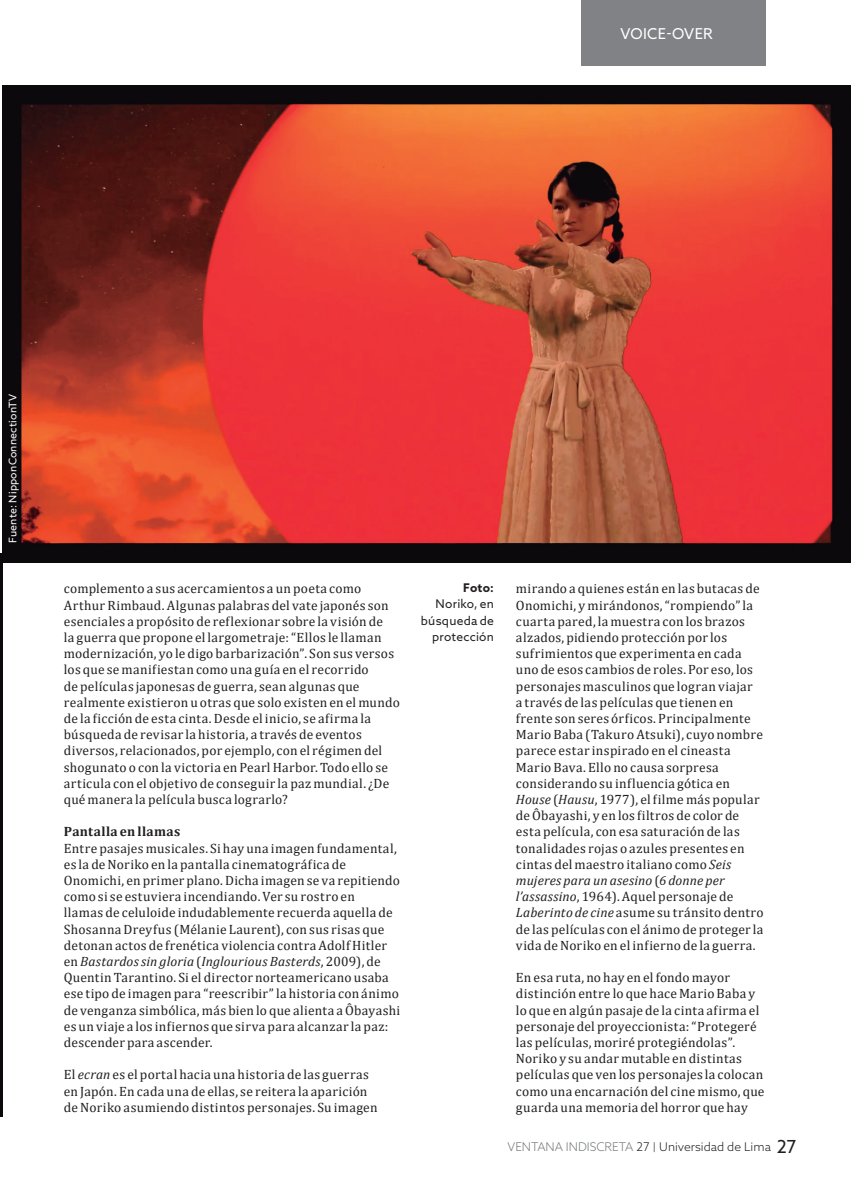
<style>
.page{position:relative;width:851px;height:1191px;background:#fff}
.page>*{position:absolute;margin:0;border:0;box-sizing:border-box;transform-origin:0 0}
.CABECERA{font:15px "Azo Sans";letter-spacing:.025em;color:#fff}
._0_CUERPO_DE_TXT_nue{font:13.5px/16.2px "Cambria";letter-spacing:.02em;color:#231f20}
.intertitulo_nueva_ve{font:700 13.5px "Cambria";letter-spacing:.03em;color:#231f20}
.t1{font:300 12px "Azo Sans";color:#231f20}
.LEYENDA_CURSIVA{font:12px/16.2px "Azo Sans";letter-spacing:.02em;color:#231f20;text-align:right}
.leyenda_no_cursiva{font:700 12px "Azo Sans";color:#231f20}
.GORRO_NUEVA_VERSION{font:10.5px "Azo Sans";letter-spacing:.02em;color:#fff}
.s1{font-style:italic}
.s2{color:#76787b}
.s3{font-size:9.6px}
.s4{font-weight:400;font-size:18px}
</style>
<div class="page">
<div style="left:581px;top:0;width:184px;height:65px;background:#808285"></div>
<img style="left:2px;top:85px;width:848px;height:478px">
<img style="left:0;top:553px;width:2px;height:563px">
<p class="CABECERA" style="left:620px;top:24px;width:94px">VOICE-OVER</p>
<p class="GORRO_NUEVA_VERSION" style="left:6px;top:543px;width:150px;rotate:-90deg">Fuente: NipponConnectionTV</p>
<p class="_0_CUERPO_DE_TXT_nue" style="left:64px;top:580px;width:337px">complemento a sus acercamientos a un poeta como Arthur Rimbaud. Algunas palabras del vate japonés son esenciales a propósito de reflexionar sobre la visión de<br>la guerra que propone el largometraje: “Ellos le llaman modernización, yo le digo barbarización”. Son sus versos los que se manifiestan como una guía en el recorrido<br>de películas japonesas de guerra, sean algunas que realmente existieron u otras que solo existen en el mundo de la ficción de esta cinta. Desde el inicio, se afirma la búsqueda de revisar la historia, a través de eventos diversos, relacionados, por ejemplo, con el régimen del shogunato o con la victoria en Pearl Harbor. Todo ello se articula con el objetivo de conseguir la paz mundial. ¿De qué manera la película busca lograrlo?</p>
<p class="intertitulo_nueva_ve" style="left:64px;top:822px;width:118px">Pantalla en llamas</p>
<p class="_0_CUERPO_DE_TXT_nue" style="left:64px;top:840px;width:338px">Entre pasajes musicales. Si hay una imagen fundamental, es la de Noriko en la pantalla cinematográfica de Onomichi, en primer plano. Dicha imagen se va repitiendo como si se estuviera incendiando. Ver su rostro en<br>llamas de celuloide indudablemente recuerda aquella de Shosanna Dreyfus (Mélanie Laurent), con sus risas que detonan actos de frenética violencia contra Adolf Hitler en <span class="s1">Bastardos sin gloria</span> (<span class="s1">Inglourious Basterds</span>, 2009), de Quentin Tarantino. Si el director norteamericano usaba ese tipo de imagen para “reescribir” la historia con ánimo de venganza simbólica, más bien lo que alienta a Ôbayashi es un viaje a los infiernos que sirva para alcanzar la paz: descender para ascender.</p>
<p class="_0_CUERPO_DE_TXT_nue" style="left:64px;top:1066px;width:315px">El <span class="s1">ecran</span> es el portal hacia una historia de las guerras en Japón. En cada una de ellas, se reitera la aparición de Noriko asumiendo distintos personajes. Su imagen</p>
<p class="leyenda_no_cursiva" style="left:463px;top:580px;width:32px">Foto:</p>
<p class="LEYENDA_CURSIVA" style="left:421px;top:596px;width:74px">Noriko, en búsqueda de protección</p>
<p class="_0_CUERPO_DE_TXT_nue" style="left:516px;top:580px;width:249px">mirando a quienes están en las butacas de Onomichi, y mirándonos, “rompiendo” la cuarta pared, la muestra con los brazos alzados, pidiendo protección por los sufrimientos que experimenta en cada uno de esos cambios de roles. Por eso, los personajes masculinos que logran viajar<br>a través de las películas que tienen en frente son seres órficos. Principalmente Mario Baba (Takuro Atsuki), cuyo nombre parece estar inspirado en el cineasta Mario Bava. Ello no causa sorpresa considerando su influencia gótica en <span class="s1">House</span> (<span class="s1">Hausu</span>, 1977), el filme más popular de Ôbayashi, y en los filtros de color de esta película, con esa saturación de las tonalidades rojas o azules presentes en cintas del maestro italiano como <span class="s1">Seis mujeres para un asesino</span> (<span class="s1">6 donne per l’assassino</span>, 1964). Aquel personaje de <span class="s1">Laberinto de cine</span> asume su tránsito dentro de las películas con el ánimo de proteger la vida de Noriko en el infierno de la guerra.</p>
<p class="_0_CUERPO_DE_TXT_nue" style="left:516px;top:969px;width:250px">En esa ruta, no hay en el fondo mayor distinción entre lo que hace Mario Baba y lo que en algún pasaje de la cinta afirma el personaje del proyeccionista: “Protegeré las películas, moriré protegiéndolas”.<br>Noriko y su andar mutable en distintas películas que ven los personajes la colocan como una encarnación del cine mismo, que guarda una memoria del horror que hay</p>
<p class="t1" style="left:507px;top:1139px;width:290px"><span class="s2">VENTANA INDISCRETA</span> 27 <span class="s3">|</span> Universidad de Lima <span class="s4">27</span></p>
</div>
